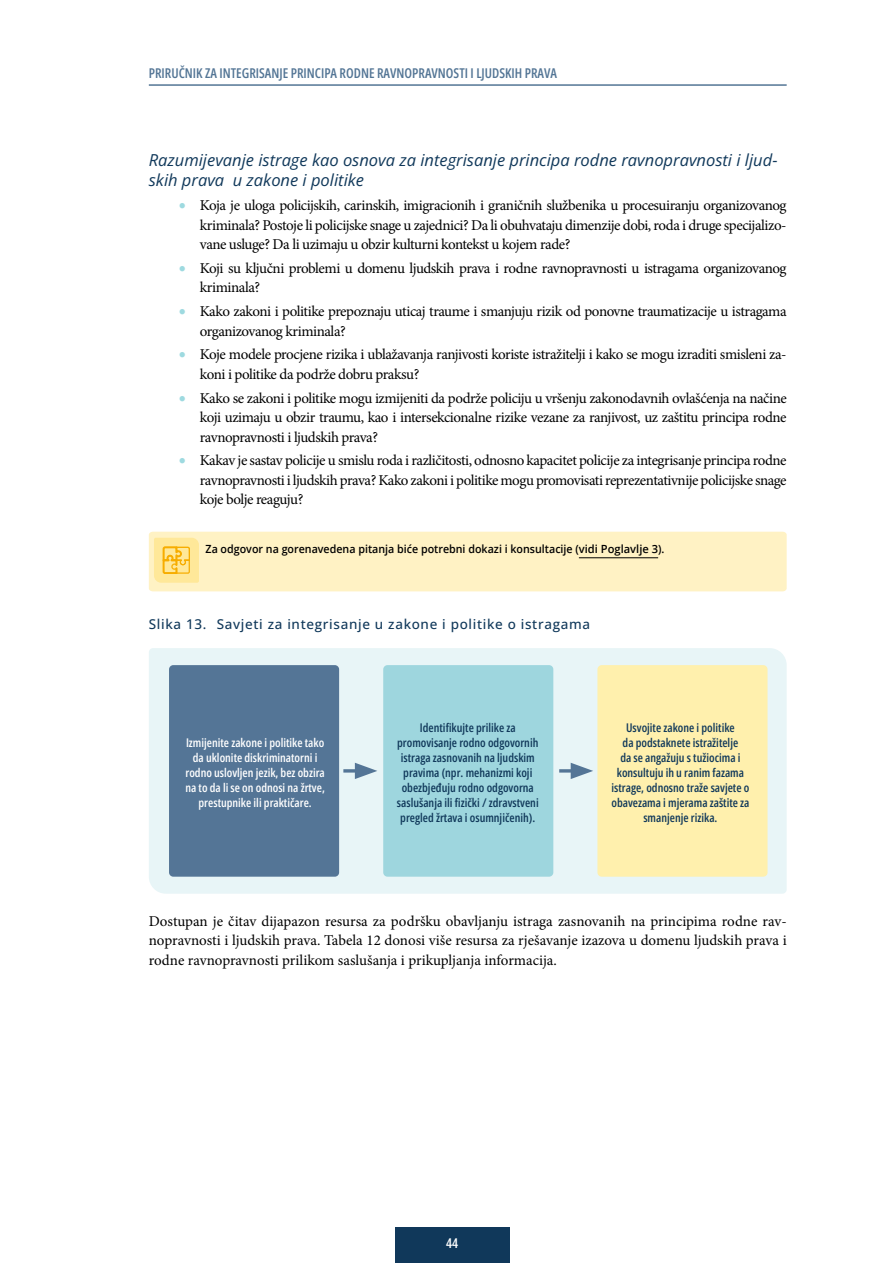
<style>
.page{position:relative;width:893px;height:1263px;background:#fff}
.page>*{position:absolute;margin:0;border:0;box-sizing:border-box;transform-origin:0 0}
.t1{font:italic 16.5px/19.8px "Open Sans";color:#10385a}
.t2{font:15px/19.5px "Minion Pro";letter-spacing:-.03em;color:#000;text-align:justify}
.t3{font:600 13.5px "Open Sans Condensed";color:#537595}
.t4{font:500 13.5px "Open Sans";letter-spacing:.05em;color:#10385a}
.t5{font:600 13.5px "Open Sans Condensed";color:#fff}
.t6{font:600 12px/15px "Open Sans Condensed";color:#10385a;text-align:center}
.t7{font:600 12px/15px "Open Sans Condensed";color:#fff;text-align:center}
.t8{font:600 11.25px "Open Sans";color:#000;scale:.95 1}
.s1{font-weight:700;font-size:19.5px;color:#9edae0}
</style>
<div class="page">
<div style="left:395px;top:1227px;width:115px;height:36px;background:#10385a"></div>
<hr style="left:149px;top:84px;width:638px;height:2px;background:#537595">
<div style="left:149px;top:532px;width:638px;height:59px;background:#fff2c4"></div>
<hr style="left:579px;top:557px;width:79px;height:1px;background:#000">
<div style="left:149px;top:648px;width:638px;height:246px;background:#e8f5f7"></div>
<div style="left:597px;top:665px;width:170px;height:212px;background:#fff0ad;border-radius:4px"></div>
<div style="left:169px;top:665px;width:170px;height:212px;background:#547596;border-radius:4px"></div>
<div style="left:383px;top:665px;width:170px;height:212px;background:#9ed6de;border-radius:4px"></div>
<hr style="left:343px;top:769px;width:21px;height:3px;background:#547596">
<svg style="left:355px;top:763px;width:22px;height:16px"></svg>
<hr style="left:559px;top:769px;width:21px;height:3px;background:#547596">
<svg style="left:571px;top:763px;width:22px;height:16px"></svg>
<p class="t3" style="left:149px;top:64px;width:410px">PRIRUČNIK ZA INTEGRISANJE PRINCIPA RODNE RAVNOPRAVNOSTI I LJUDSKIH PRAVA</p>
<p class="t1" style="left:149px;top:150px;width:630px">Razumijevanje istrage kao osnova za integrisanje principa rodne ravnopravnosti i ljud&shy;skih prava u zakone i politike</p>
<p class="t2" style="left:200px;top:196px;width:588px;text-indent:-21px"><span class="s1">•</span> Koja je uloga policijskih, carinskih, imigracionih i graničnih službenika u procesuiranju organizovanog kriminala? Postoje li policijske snage u zajednici? Da li obuhvataju dimenzije dobi, roda i druge specijalizo&shy;vane usluge? Da li uzimaju u obzir kulturni kontekst u kojem rade?</p>
<p class="t2" style="left:200px;top:258px;width:588px;text-indent:-21px"><span class="s1">•</span> Koji su ključni problemi u domenu ljudskih prava i rodne ravnopravnosti u istragama organizovanog kriminala?</p>
<p class="t2" style="left:200px;top:302px;width:588px;text-indent:-21px"><span class="s1">•</span> Kako zakoni i politike prepoznaju uticaj traume i smanjuju rizik od ponovne traumatizacije u istragama organizovanog kriminala?</p>
<p class="t2" style="left:200px;top:345px;width:588px;text-indent:-21px"><span class="s1">•</span> Koje modele procjene rizika i ublažavanja ranjivosti koriste istražitelji i kako se mogu izraditi smisleni za&shy;koni i politike da podrže dobru praksu?</p>
<p class="t2" style="left:200px;top:388px;width:588px;text-indent:-21px"><span class="s1">•</span> Kako se zakoni i politike mogu izmijeniti da podrže policiju u vršenju zakonodavnih ovlašćenja na načine koji uzimaju u obzir traumu, kao i intersekcionalne rizike vezane za ranjivost, uz zaštitu principa rodne ravnopravnosti i ljudskih prava?</p>
<p class="t2" style="left:200px;top:451px;width:588px;text-indent:-21px"><span class="s1">•</span> Kakav je sastav policije u smislu roda i različitosti, odnosno kapacitet policije za integrisanje principa rodne ravnopravnosti i ljudskih prava? Kako zakoni i politike mogu promovisati reprezentativnije policijske snage koje bolje reaguju?</p>
<p class="t8" style="left:206px;top:541px;width:485px">Za odgovor na gorenavedena pitanja biće potrebni dokazi i konsultacije (vidi Poglavlje 3).</p>
<p class="t4" style="left:149px;top:615px;width:443px">Slika 13. Savjeti za integrisanje u zakone i politike o istragama</p>
<p class="t7" style="left:185px;top:735px;width:141px">Izmijenite zakone i politike tako da uklonite diskriminatorni i rodno uslovljen jezik, bez obzira na to da li se on odnosi na žrtve, prestupnike ili praktičare.</p>
<p class="t6" style="left:397px;top:720px;width:143px">Identifikujte prilike za promovisanje rodno odgovornih istraga zasnovanih na ljudskim pravima (npr. mehanizmi koji obezbjeđuju rodno odgovorna saslušanja ili fizički / zdravstveni pregled žrtava i osumnjičenih).</p>
<p class="t6" style="left:611px;top:720px;width:139px">Usvojite zakone i politike<br>da podstaknete istražitelje<br>da se angažuju s tužiocima i konsultuju ih u ranim fazama istrage, odnosno traže savjete o obavezama i mjerama zaštite za smanjenje rizika.</p>
<p class="t2" style="left:149px;top:911px;width:639px">Dostupan je čitav dijapazon resursa za podršku obavljanju istraga zasnovanih na principima rodne rav&shy;nopravnosti i ljudskih prava. Tabela 12 donosi više resursa za rješavanje izazova u domenu ljudskih prava i rodne ravnopravnosti prilikom saslušanja i prikupljanja informacija.</p>
<p class="t5" style="left:446px;top:1234px;width:14px">44</p>
</div>
